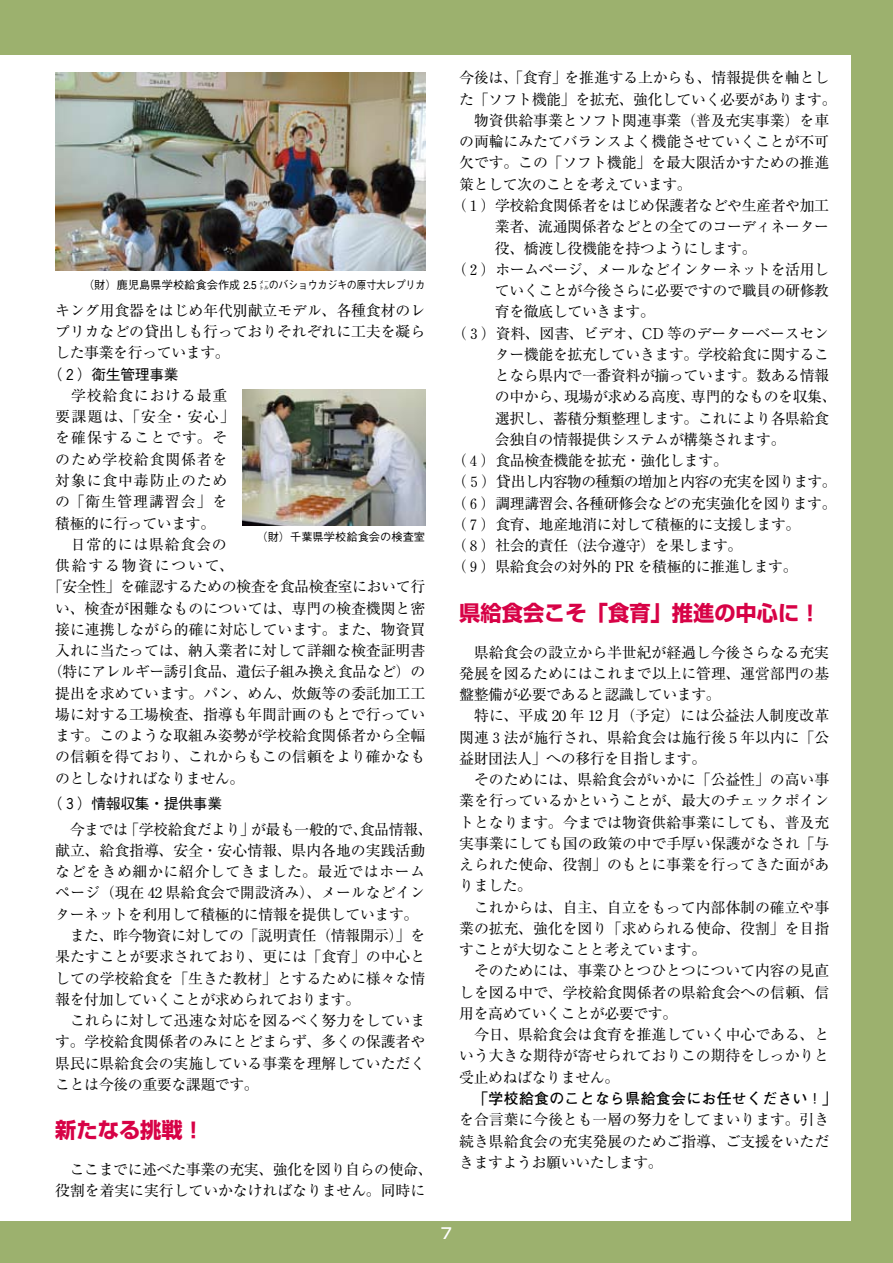
<style>
.page{position:relative;width:893px;height:1263px;background:#9cb16e}
.page>*{position:absolute;margin:0;border:0;box-sizing:border-box;transform-origin:0 0}
.t1{font:700 21.3px "Shin Go";color:#d70246}
.t2{font:14.85px/21.3px "Ryumin";letter-spacing:-.005em;color:#000}
.t3{font:14.85px "Ryumin";letter-spacing:-.025em;color:#000}
.t4{font:14.85px "Ryumin";letter-spacing:.055em;color:#000}
.t5{font:14.85px "Ryumin";letter-spacing:-.05em;color:#000}
.t6{font:700 14.85px "Futo Go B101";letter-spacing:.02em;color:#000}
.t7{font:14.85px "Ryumin";letter-spacing:.065em;color:#000}
.t8{font:500 14.85px "Gothic BBB";letter-spacing:-.025em;color:#000}
.t9{font:14.85px "Ryumin";letter-spacing:.05em;color:#000}
.t10{font:14.85px "Ryumin";letter-spacing:.115em;color:#000}
.t11{font:500 11.25px "Gothic BBB";letter-spacing:-.025em;color:#000}
.t12{font:500 11.25px "Gothic BBB";color:#000}
.s1{font-family:"Ryumin";font-weight:400}
</style>
<div class="page">
<div style="left:0;top:55px;width:850px;height:1165px;background:#fff"></div>
<img style="left:55px;top:72px;width:370px;height:199px">
<img style="left:242px;top:389px;width:183px;height:136px">
<p class="t11" style="left:83px;top:278px;width:344px">（財）鹿児島県学校給食会作成 2.5 ㍍のバショウカジキの原寸大レプリカ</p>
<p class="t2" style="left:55px;top:299px;width:371px;text-align:justify">キング用食器をはじめ年代別献立モデル、各種食材のレプリカなどの貸出しも行っておりそれぞれに工夫を凝らした事業を行っています。</p>
<p class="t8" style="left:48px;top:366px;width:132px">（２）衛生管理事業</p>
<p class="t4" style="left:55px;top:387px;width:174px">　学校給食における最重</p>
<p class="t2" style="left:55px;top:406px;width:181px">要課題は、「安全・安心」</p>
<p class="t7" style="left:55px;top:429px;width:174px">を確保することです。そ</p>
<p class="t4" style="left:55px;top:450px;width:174px">のため学校給食関係者を</p>
<p class="t4" style="left:55px;top:472px;width:174px">対象に食中毒防止のため</p>
<p class="t7" style="left:55px;top:493px;width:174px">の「衛生管理講習会」を</p>
<p class="t3" style="left:55px;top:514px;width:161px">積極的に行っています。</p>
<p class="t9" style="left:55px;top:535px;width:173px">　日常的には県給食会の</p>
<p class="t10" style="left:55px;top:557px;width:180px">供給する物資について、</p>
<p class="t3" style="left:48px;top:578px;width:379px">「安全性」を確認するための検査を食品検査室において行</p>
<p class="t2" style="left:55px;top:597px;width:371px">い、検査が困難なものについては、専門の検査機関と密</p>
<p class="t2" style="left:55px;top:618px;width:371px">接に連携しながら的確に対応しています。また、物資買</p>
<p class="t2" style="left:55px;top:640px;width:371px">入れに当たっては、納入業者に対して詳細な検査証明書</p>
<p class="t3" style="left:48px;top:663px;width:379px">（特にアレルギー誘引食品、遺伝子組み換え食品など）の</p>
<p class="t2" style="left:55px;top:682px;width:371px">提出を求めています。パン、めん、炊飯等の委託加工工</p>
<p class="t2" style="left:55px;top:703px;width:371px">場に対する工場検査、指導も年間計画のもとで行ってい</p>
<p class="t2" style="left:55px;top:725px;width:371px">ます。このような取組み姿勢が学校給食関係者から全幅</p>
<p class="t2" style="left:55px;top:746px;width:371px">の信頼を得ており、これからもこの信頼をより確かなも</p>
<p class="t3" style="left:55px;top:769px;width:191px">のとしなければなりません。</p>
<p class="t8" style="left:48px;top:795px;width:176px">（３）情報収集・提供事業</p>
<p class="t2" style="left:55px;top:818px;width:379px">　今までは「学校給食だより」が最も一般的で、食品情報、献立、給食指導、安全・安心情報、県内各地の実践活動などをきめ細かに紹介してきました。最近ではホームページ（現在 42 県給食会で開設済み）、メールなどインターネットを利用して積極的に情報を提供しています。　また、昨今物資に対しての「説明責任（情報開示）」を果たすことが要求されており、更には「食育」の中心としての学校給食を「生きた教材」とするために様々な情報を付加していくことが求められております。<br>　これらに対して迅速な対応を図るべく努力をしています。学校給食関係者のみにとどまらず、多くの保護者や県民に県給食会の実施している事業を理解していただくことは今後の重要な課題です。</p>
<h1 class="t1" style="left:55px;top:1115px;width:150px">新たなる挑戦！</h1>
<p class="t2" style="left:55px;top:1158px;width:379px">　ここまでに述べた事業の充実、強化を図り自らの使命、役割を着実に実行していかなければなりません。同時に</p>
<p class="t12" style="left:256px;top:531px;width:170px">（財）千葉県学校給食会の検査室</p>
<p class="t2" style="left:459px;top:67px;width:371px">今後は、「食育」を推進する上からも、情報提供を軸とし</p>
<p class="t3" style="left:459px;top:90px;width:379px">た「ソフト機能」を拡充、強化していく必要があります。</p>
<p class="t2" style="left:459px;top:109px;width:371px">　物資供給事業とソフト関連事業（普及充実事業）を車</p>
<p class="t2" style="left:459px;top:131px;width:371px">の両輪にみたてバランスよく機能させていくことが不可</p>
<p class="t2" style="left:459px;top:152px;width:371px">欠です。この「ソフト機能」を最大限活かすための推進</p>
<p class="t3" style="left:459px;top:175px;width:234px">策として次のことを考えています。</p>
<p class="t3" style="left:452px;top:197px;width:379px">（１）学校給食関係者をはじめ保護者などや生産者や加工</p>
<p class="t3" style="left:495px;top:218px;width:336px">業者、流通関係者などとの全てのコーディネーター</p>
<p class="t3" style="left:495px;top:239px;width:263px">役、橋渡し役機能を持つようにします。</p>
<p class="t3" style="left:452px;top:260px;width:379px">（２）ホームページ、メールなどインターネットを活用し</p>
<p class="t3" style="left:495px;top:282px;width:336px">ていくことが今後さらに必要ですので職員の研修教</p>
<p class="t3" style="left:495px;top:303px;width:161px">育を徹底していきます。</p>
<p class="t2" style="left:452px;top:322px;width:379px">（３）資料、図書、ビデオ、CD 等のデーターベースセン</p>
<p class="t3" style="left:495px;top:345px;width:336px">ター機能を拡充していきます。学校給食に関するこ</p>
<p class="t3" style="left:495px;top:367px;width:336px">となら県内で一番資料が揃っています。数ある情報</p>
<p class="t3" style="left:495px;top:388px;width:343px">の中から、現場が求める高度、専門的なものを収集、</p>
<p class="t3" style="left:495px;top:409px;width:336px">選択し、蓄積分類整理します。これにより各県給食</p>
<p class="t3" style="left:495px;top:430px;width:292px">会独自の情報提供システムが構築されます。</p>
<p class="t3" style="left:452px;top:452px;width:278px">（４）食品検査機能を拡充・強化します。</p>
<p class="t5" style="left:452px;top:473px;width:386px">（５）貸出し内容物の種類の増加と内容の充実を図ります。</p>
<p class="t3" style="left:452px;top:494px;width:386px">（６）調理講習会、各種研修会などの充実強化を図ります。</p>
<p class="t3" style="left:452px;top:516px;width:350px">（７）食育、地産地消に対して積極的に支援します。</p>
<p class="t3" style="left:452px;top:537px;width:292px">（８）社会的責任（法令遵守）を果します。</p>
<p class="t3" style="left:452px;top:558px;width:347px">（９）県給食会の対外的 PR を積極的に推進します。</p>
<h1 class="t1" style="left:459px;top:598px;width:363px">県給食会こそ「食育」推進の中心に！</h1>
<p class="t2" style="left:459px;top:641px;width:371px">　県給食会の設立から半世紀が経過し今後さらなる充実発展を図るためにはこれまで以上に管理、運営部門の基盤整備が必要であると認識しています。<br>　特に、平成 20 年 12 月（予定）には公益法人制度改革関連３法が施行され、県給食会は施行後 5 年以内に「公益財団法人」への移行を目指します。<br>　そのためには、県給食会がいかに「公益性」の高い事業を行っているかということが、最大のチェックポイントとなります。今までは物資供給事業にしても、普及充実事業にしても国の政策の中で手厚い保護がなされ「与えられた使命、役割」のもとに事業を行ってきた面がありました。<br>　これからは、自主、自立をもって内部体制の確立や事業の拡充、強化を図り「求められる使命、役割」を目指すことが大切なことと考えています。<br>　そのためには、事業ひとつひとつについて内容の見直しを図る中で、学校給食関係者の県給食会への信頼、信用を高めていくことが必要です。<br>　今日、県給食会は食育を推進していく中心である、という大きな期待が寄せられておりこの期待をしっかりと受止めねばなりません。</p>
<p class="t6" style="left:459px;top:1090px;width:379px"><span class="s1">　　</span>「学校給食のことなら県給食会にお任せください！」</p>
<p class="t2" style="left:459px;top:1109px;width:371px;text-align:justify">を合言葉に今後とも一層の努力をしてまいります。引き続き県給食会の充実発展のためご指導、ご支援をいただきますようお願いいたします。</p>
</div>
